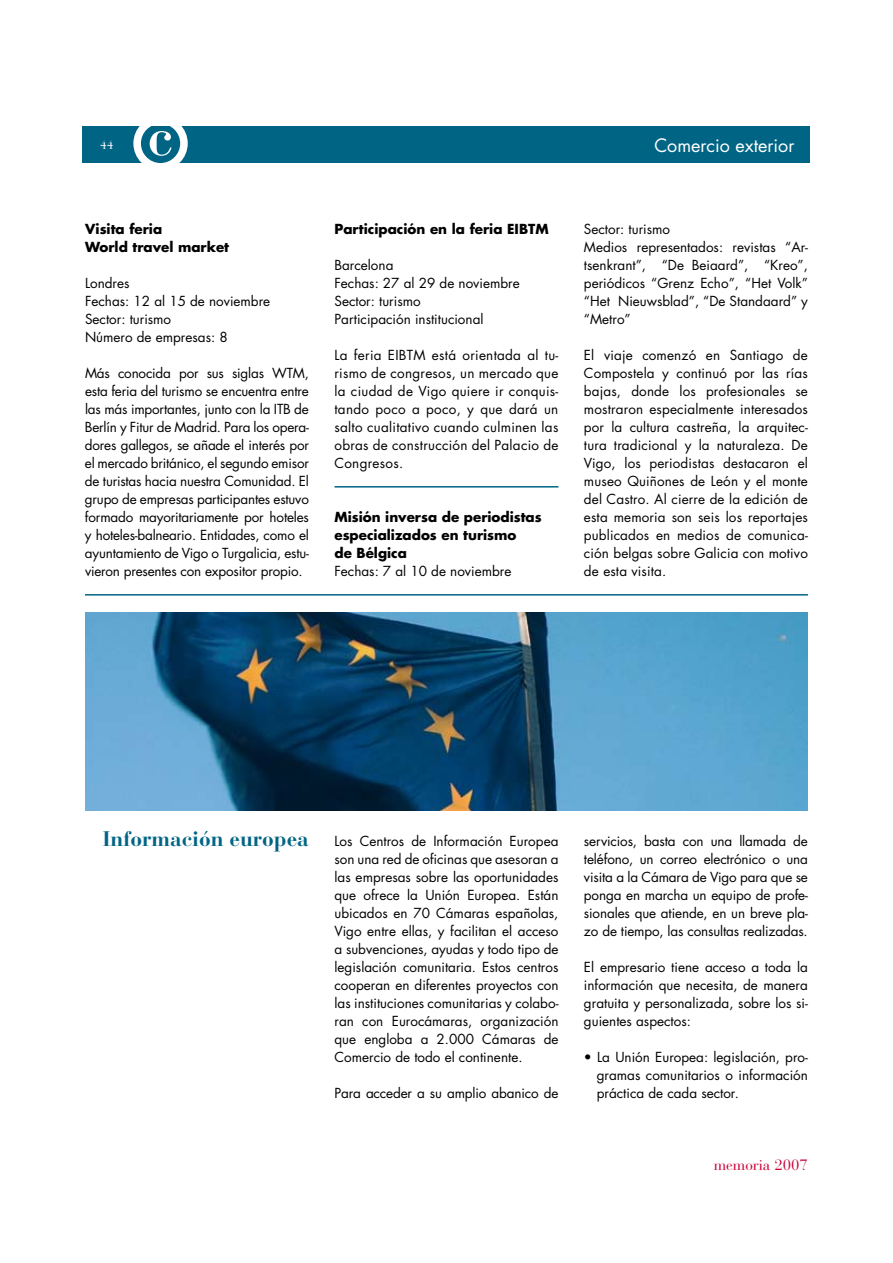
<style>
.page{position:relative;width:893px;height:1263px;background:#fff}
.page>*{position:absolute;margin:0;border:0;box-sizing:border-box;transform-origin:0 0}
.t1{font:18px "Futura";color:#fff}
.t2{font:15px "Bauer Bodoni";color:#ca0039}
.t3{font:13.5px/18px "Futura";color:#000;text-align:justify}
.t4{font:700 13.5px/18px "Futura";color:#000}
.t5{font:12px "Bauer Bodoni";color:#fff}
.s1{font-family:"Bauer Bodoni";font-weight:700;font-size:21px;color:#006584}
</style>
<div class="page">
<div style="left:83px;top:126px;width:727px;height:36px;background:#006584"></div>
<svg style="left:133px;top:126px;width:55px;height:37px"></svg>
<img style="left:85px;top:612px;width:723px;height:198px">
<hr style="left:85px;top:594px;width:723px;height:1px;background:#006584">
<hr style="left:334px;top:486px;width:224px;height:1px;background:#006584">
<p class="t5" style="left:100px;top:138px;width:15px">44</p>
<h1 class="t1" style="left:654px;top:133px;width:142px">Comercio exterior</h1>
<p class="t4" style="left:85px;top:220px;width:146px">Visita feria<br>World travel market</p>
<p class="t3" style="left:85px;top:274px;width:187px;text-align:left">Londres<br>Fechas: 12 al 15 de noviembre<br>Sector: turismo<br>Número de empresas: 8</p>
<p class="t3" style="left:85px;top:364px;width:225px">Más conocida por sus siglas WTM, esta feria del turismo se encuentra entre las más importantes, junto con la ITB de Berlín y Fitur de Madrid. Para los opera&shy;dores gallegos, se añade el interés por el mercado británico, el segundo emisor de turistas hacia nuestra Comunidad. El grupo de empresas participantes estuvo formado mayoritariamente por hoteles y hoteles-balneario. Entidades, como el ayuntamiento de Vigo o Turgalicia, estu&shy;vieron presentes con expositor propio.</p>
<p class="t4" style="left:334px;top:220px;width:216px">Participación en la feria EIBTM</p>
<p class="t3" style="left:334px;top:256px;width:187px;text-align:left">Barcelona<br>Fechas: 27 al 29 de noviembre<br>Sector: turismo<br>Participación institucional</p>
<p class="t3" style="left:334px;top:346px;width:225px">La feria EIBTM está orientada al tu&shy;rismo de congresos, un mercado que la ciudad de Vigo quiere ir conquis&shy;tando poco a poco, y que dará un salto cualitativo cuando culminen las obras de construcción del Palacio de Congresos.</p>
<p class="t4" style="left:334px;top:507px;width:209px">Misión inversa de periodistas especializados en turismo<br>de Bélgica</p>
<p class="t3" style="left:334px;top:562px;width:178px">Fechas: 7 al 10 de noviembre</p>
<p class="t3" style="left:584px;top:220px;width:225px;text-align:left">Sector: turismo<br>Medios representados: revistas “Ar&shy;tsenkrant”, “De Beiaard”, “Kreo”, periódicos “Grenz Echo”, “Het Volk” “Het Nieuwsblad”, “De Standaard” y “Metro”</p>
<p class="t3" style="left:584px;top:346px;width:225px">El viaje comenzó en Santiago de Compostela y continuó por las rías bajas, donde los profesionales se mostraron especialmente interesados por la cultura castreña, la arquitec&shy;tura tradicional y la naturaleza. De Vigo, los periodistas destacaron el museo Quiñones de León y el monte del Castro. Al cierre de la edición de esta memoria son seis los reportajes publicados en medios de comunica&shy;ción belgas sobre Galicia con motivo de esta visita.</p>
<p class="t3" style="left:334px;top:832px;width:225px;text-indent:-232px"><span class="s1">Información europea</span> Los Centros de Información Europea son una red de oficinas que asesoran a las empresas sobre las oportunidades que ofrece la Unión Europea. Están ubicados en 70 Cámaras españolas, Vigo entre ellas, y facilitan el acceso a subvenciones, ayudas y todo tipo de legislación comunitaria. Estos centros cooperan en diferentes proyectos con las instituciones comunitarias y colabo&shy;ran con Eurocámaras, organización que engloba a 2.000 Cámaras de Comercio de todo el continente.</p>
<p class="t3" style="left:334px;top:1084px;width:225px">Para acceder a su amplio abanico de</p>
<p class="t3" style="left:584px;top:832px;width:225px">servicios, basta con una llamada de teléfono, un correo electrónico o una visita a la Cámara de Vigo para que se ponga en marcha un equipo de profe&shy;sionales que atiende, en un breve pla&shy;zo de tiempo, las consultas realizadas.</p>
<p class="t3" style="left:584px;top:958px;width:225px">El empresario tiene acceso a toda la información que necesita, de manera gratuita y personalizada, sobre los si&shy;guientes aspectos:</p>
<p class="t3" style="left:597px;top:1048px;width:213px;text-indent:-13px">• La Unión Europea: legislación, pro&shy;gramas comunitarios o información práctica de cada sector.</p>
<p class="t2" style="left:714px;top:1156px;width:96px">memoria 2007</p>
</div>
